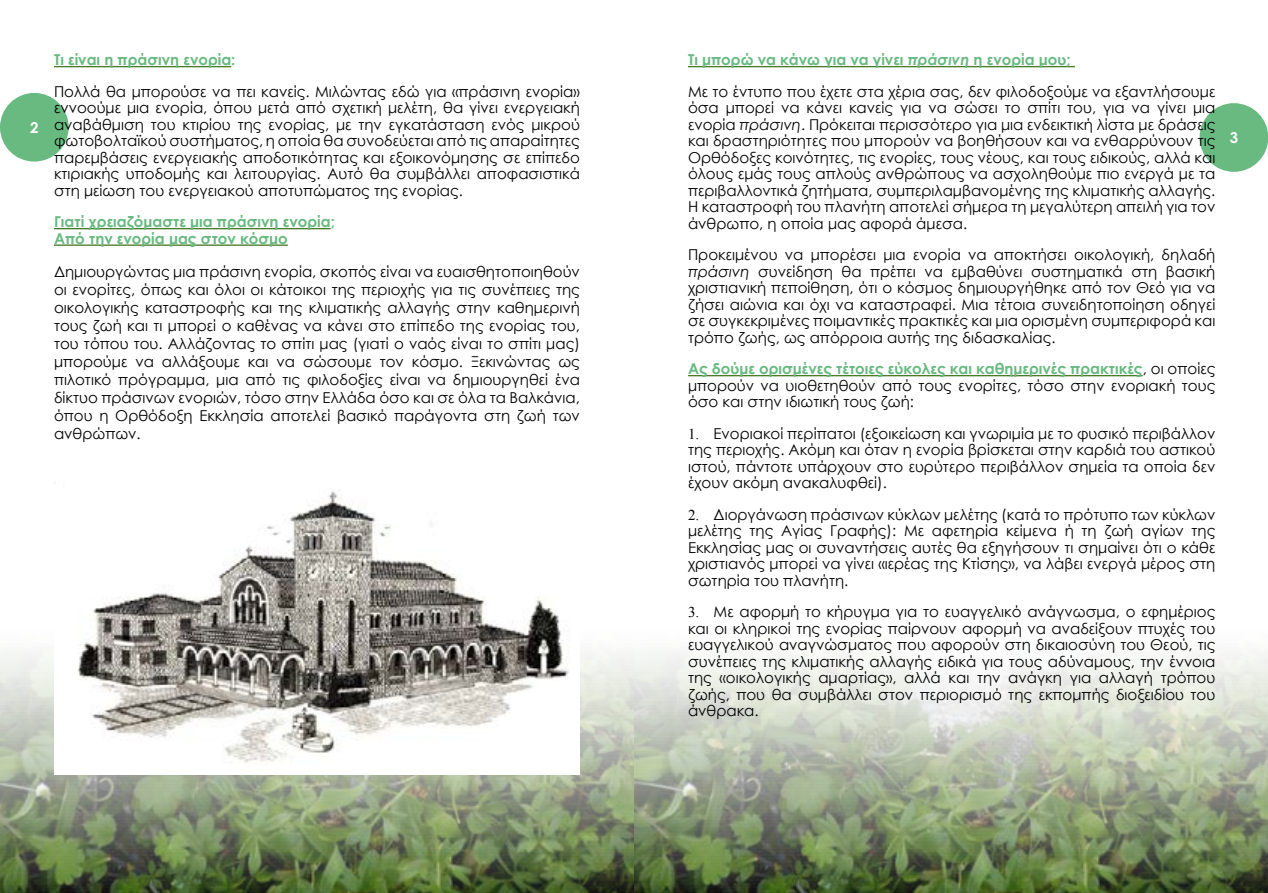
<style>
.page{position:relative;width:1268px;height:893px;background:#fff}
.page>*{position:absolute;margin:0;border:0;box-sizing:border-box;transform-origin:0 0}
.t1{font:15px/16.5px "Century Gothic";color:#000;text-align:justify}
.t2{font:700 15px/16.5px "Century Gothic";color:#68ba80}
.t3{font:700 15px "Century Gothic";color:#fff}
.s1{font-weight:700;color:#68ba80}
.s2{font-weight:700;font-style:italic;color:#68ba80}
.s3{font-style:italic}
.s4{font-family:"Times New Roman"}
</style>
<div class="page">
<img style="left:0;top:66px;width:1267px;height:827px">
<div style="left:0;top:93px;width:69px;height:69px;background:#68ba80;border-radius:50%"></div>
<div style="left:1199px;top:103px;width:68px;height:69px;background:#68ba80;border-radius:50%"></div>
<hr style="left:54px;top:66px;width:177px;height:1px;background:#4a7b29">
<hr style="left:54px;top:228px;width:276px;height:1px;background:#4a7b29">
<hr style="left:54px;top:244px;width:234px;height:2px;background:#4a7b29">
<hr style="left:688px;top:66px;width:386px;height:1px;background:#4a7b29">
<hr style="left:688px;top:375px;width:454px;height:1px;background:#4a7b29">
<img style="left:54px;top:482px;width:526px;height:293px">
<p class="t3" style="left:30px;top:116px;width:10px">2</p>
<p class="t2" style="left:54px;top:51px;width:183px">Τι είναι η πράσινη ενορία:</p>
<p class="t1" style="left:54px;top:83px;width:527px">Πολλά θα μπορούσε να πει κανείς. Μιλώντας εδώ για «πράσινη ενορία» εννοούμε μια ενορία, όπου μετά από σχετική μελέτη, θα γίνει ενεργειακή αναβάθμιση του κτιρίου της ενορίας, με την εγκατάσταση ενός μικρού φωτοβολταϊκού συστήματος, η οποία θα συνοδεύεται από τις απαραίτητες παρεμβάσεις ενεργειακής αποδοτικότητας και εξοικονόμησης σε επίπεδο κτιριακής υποδομής και λειτουργίας. Αυτό θα συμβάλλει αποφασιστικά στη μείωση του ενεργειακού αποτυπώματος της ενορίας.</p>
<p class="t2" style="left:54px;top:213px;width:282px">Γιατί χρειαζόμαστε μια πράσινη ενορία;<br>Από την ενορία μας στον κόσμο</p>
<p class="t1" style="left:54px;top:262px;width:527px;line-height:18px">Δημιουργώντας μια πράσινη ενορία, σκοπός είναι να ευαισθητοποιηθούν οι ενορίτες, όπως και όλοι οι κάτοικοι της περιοχής για τις συνέπειες της οικολογικής καταστροφής και της κλιματικής αλλαγής στην καθημερινή τους ζωή και τι μπορεί ο καθένας να κάνει στο επίπεδο της ενορίας του, του τόπου του. Αλλάζοντας το σπίτι μας (γιατί ο ναός είναι το σπίτι μας) μπορούμε να αλλάξουμε και να σώσουμε τον κόσμο. Ξεκινώντας ως πιλοτικό πρόγραμμα, μια από τις φιλοδοξίες είναι να δημιουργηθεί ένα δίκτυο πράσινων ενοριών, τόσο στην Ελλάδα όσο και σε όλα τα Βαλκάνια, όπου η Ορθόδοξη Εκκλησία αποτελεί βασικό παράγοντα στη ζωή των ανθρώπων.</p>
<p class="t1" style="left:688px;top:44px;width:529px;line-height:31.5px"><span class="s1">Τι μπορώ να κάνω για να γίνει</span> <span class="s2">πράσινη</span> <span class="s1">η ενορία μου;<br></span>Με το έντυπο που έχετε στα χέρια σας, δεν φιλοδοξούμε να εξαντλήσουμε</p>
<p class="t1" style="left:688px;top:99px;width:529px">όσα μπορεί να κάνει κανείς για να σώσει το σπίτι του, για να γίνει μια ενορία <span class="s3">πράσινη</span>. Πρόκειται περισσότερο για μια ενδεικτική λίστα με δράσεις και δραστηριότητες που μπορούν να βοηθήσουν και να ενθαρρύνουν τις Ορθόδοξες κοινότητες, τις ενορίες, τους νέους, και τους ειδικούς, αλλά και όλους εμάς τους απλούς ανθρώπους να ασχοληθούμε πιο ενεργά με τα περιβαλλοντικά ζητήματα, συμπεριλαμβανομένης της κλιματικής αλλαγής.<br>Η καταστροφή του πλανήτη αποτελεί σήμερα τη μεγαλύτερη απειλή για τον άνθρωπο, η οποία μας αφορά άμεσα.</p>
<p class="t1" style="left:688px;top:246px;width:529px">Προκειμένου να μπορέσει μια ενορία να αποκτήσει οικολογική, δηλαδή <span class="s3">πράσινη</span> συνείδηση θα πρέπει να εμβαθύνει συστηματικά στη βασική χριστιανική πεποίθηση, ότι ο κόσμος δημιουργήθηκε από τον Θεό για να ζήσει αιώνια και όχι να καταστραφεί. Μια τέτοια συνειδητοποίηση οδηγεί σε συγκεκριμένες ποιμαντικές πρακτικές και μια ορισμένη συμπεριφορά και τρόπο ζωής, ως απόρροια αυτής της διδασκαλίας.</p>
<p class="t1" style="left:688px;top:360px;width:529px"><span class="s1">Ας δούμε ορισμένες τέτοιες εύκολες και καθημερινές πρακτικές</span>, οι οποίες μπορούν να υιοθετηθούν από τους ενορίτες, τόσο στην ενοριακή τους όσο και στην ιδιωτική τους ζωή:</p>
<p class="t1" style="left:688px;top:425px;width:529px"><span class="s4">1.</span> Ενοριακοί περίπατοι (εξοικείωση και γνωριμία με το φυσικό περιβάλλον της περιοχής. Ακόμη και όταν η ενορία βρίσκεται στην καρδιά του αστικού ιστού, πάντοτε υπάρχουν στο ευρύτερο περιβάλλον σημεία τα οποία δεν έχουν ακόμη ανακαλυφθεί).</p>
<p class="t1" style="left:688px;top:506px;width:529px"><span class="s4">2.</span> Διοργάνωση πράσινων κύκλων μελέτης (κατά το πρότυπο των κύκλων μελέτης της Αγίας Γραφής): Με αφετηρία κείμενα ή τη ζωή αγίων της Εκκλησίας μας οι συναντήσεις αυτές θα εξηγήσουν τι σημαίνει ότι ο κάθε χριστιανός μπορεί να γίνει «ιερέας της Κτίσης», να λάβει ενεργά μέρος στη σωτηρία του πλανήτη.</p>
<p class="t1" style="left:688px;top:603px;width:529px"><span class="s4">3.</span> Με αφορμή το κήρυγμα για το ευαγγελικό ανάγνωσμα, ο εφημέριος και οι κληρικοί της ενορίας παίρνουν αφορμή να αναδείξουν πτυχές του ευαγγελικού αναγνώσματος που αφορούν στη δικαιοσύνη του Θεού, τις συνέπειες της κλιματικής αλλαγής ειδικά για τους αδύναμους, την έννοια της «οικολογικής αμαρτίας», αλλά και την ανάγκη για αλλαγή τρόπου ζωής, που θα συμβάλλει στον περιορισμό της εκπομπής διοξειδίου του άνθρακα.</p>
<p class="t3" style="left:1229px;top:126px;width:10px">3</p>
</div>
